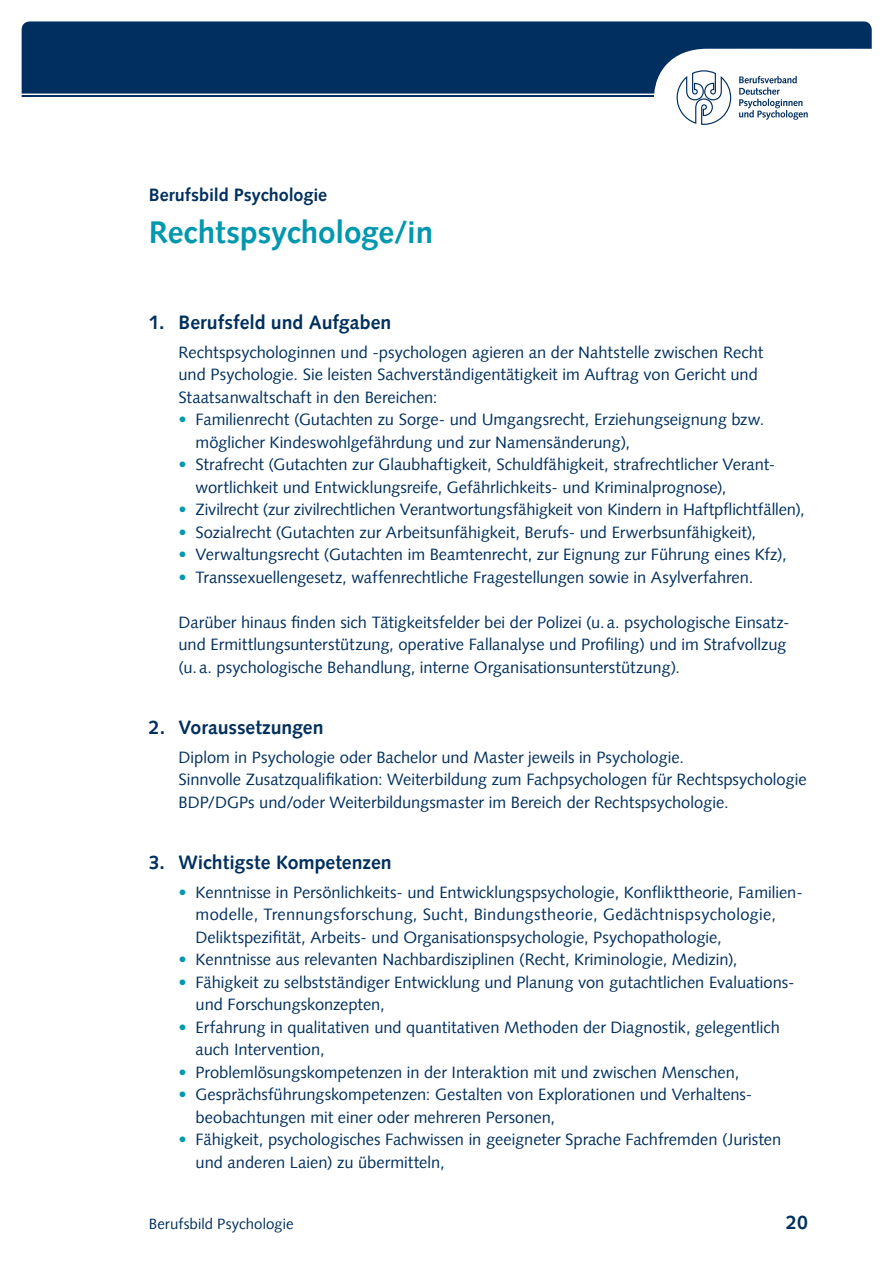
<style>
.page{position:relative;width:893px;height:1263px;background:#fff}
.page>*{position:absolute;margin:0;border:0;box-sizing:border-box;transform-origin:0 0}
.t1{font:700 31.5px "Syntax LT";letter-spacing:-.005em;color:#0098af}
.t2{font:700 19.5px "Syntax LT";color:#00305e}
.t3{font:700 18px "Syntax LT";letter-spacing:-.005em;color:#00305e}
.t4{font:16.5px/22.5px "Syntax LT";color:#00305e}
.t5{font:15px "Syntax LT";letter-spacing:.005em;color:#00305e}
.s1{color:#0098af}
</style>
<div class="page">
<svg style="left:22px;top:21px;width:850px;height:73px;fill:#002f60"></svg>
<hr style="left:22px;top:95px;width:632px;height:2px;background:#002f60">
<svg style="left:677px;top:70px;width:54px;height:55px"></svg>
<svg style="left:739px;top:76px;width:69px;height:44px"></svg>
<p class="t3" style="left:149px;top:184px;width:180px">Berufsbild Psychologie</p>
<h1 class="t1" style="left:149px;top:214px;width:286px">Rechtspsychologe/in</h1>
<p class="t2" style="left:149px;top:311px;width:244px">1. Berufsfeld und Aufgaben</p>
<p class="t4" style="left:179px;top:341px;width:586px">Rechtspsychologinnen und -psychologen agieren an der Nahtstelle zwischen Recht und Psychologie. Sie leisten Sachverständigentätigkeit im Auftrag von Gericht und<br>Staatsanwaltschaft in den Bereichen:</p>
<p class="t4" style="left:196px;top:408px;width:570px;text-indent:-17px"><span class="s1">•</span> Familienrecht (Gutachten zu Sorge- und Umgangsrecht, Erziehungseignung bzw. möglicher Kindeswohlgefährdung und zur Namensänderung),</p>
<p class="t4" style="left:196px;top:453px;width:581px;text-indent:-17px"><span class="s1">•</span> Strafrecht (Gutachten zur Glaubhaftigkeit, Schuldfähigkeit, strafrechtlicher Verant&shy;wortlichkeit und Entwicklungsreife, Gefährlichkeits- und Kriminalprognose),</p>
<p class="t4" style="left:179px;top:498px;width:627px"><span class="s1">•</span> Zivilrecht (zur zivilrechtlichen Verantwortungsfähigkeit von Kindern in Haftpflichtfällen),</p>
<p class="t4" style="left:179px;top:521px;width:579px"><span class="s1">•</span> Sozialrecht (Gutachten zur Arbeitsunfähigkeit, Berufs- und Erwerbsunfähigkeit),</p>
<p class="t4" style="left:179px;top:543px;width:609px"><span class="s1">•</span> Verwaltungsrecht (Gutachten im Beamtenrecht, zur Eignung zur Führung eines Kfz),</p>
<p class="t4" style="left:179px;top:566px;width:576px"><span class="s1">•</span> Transsexuellengesetz, waffenrechtliche Fragestellungen sowie in Asylverfahren.</p>
<p class="t4" style="left:179px;top:611px;width:612px">Darüber hinaus finden sich Tätigkeitsfelder bei der Polizei (u. a. psychologische Einsatz&shy;und Ermittlungsunterstützung, operative Fallanalyse und Profiling) und im Strafvollzug (u. a. psychologische Behandlung, interne Organisationsunterstützung).</p>
<p class="t2" style="left:149px;top:716px;width:176px">2. Voraussetzungen</p>
<p class="t4" style="left:179px;top:746px;width:630px">Diplom in Psychologie oder Bachelor und Master jeweils in Psychologie.<br>Sinnvolle Zusatzqualifikation: Weiterbildung zum Fachpsychologen für Rechtspsychologie<br>BDP/DGPs und/oder Weiterbildungsmaster im Bereich der Rechtspsychologie.</p>
<p class="t2" style="left:149px;top:851px;width:244px">3. Wichtigste Kompetenzen</p>
<p class="t4" style="left:196px;top:881px;width:606px;text-indent:-17px"><span class="s1">•</span> Kenntnisse in Persönlichkeits- und Entwicklungspsychologie, Konflikttheorie, Familien&shy;modelle, Trennungsforschung, Sucht, Bindungstheorie, Gedächtnispsychologie,<br>Deliktspezifität, Arbeits- und Organisationspsychologie, Psychopathologie,</p>
<p class="t4" style="left:179px;top:948px;width:560px"><span class="s1">•</span> Kenntnisse aus relevanten Nachbardisziplinen (Recht, Kriminologie, Medizin),</p>
<p class="t4" style="left:196px;top:971px;width:600px;text-indent:-17px"><span class="s1">•</span> Fähigkeit zu selbstständiger Entwicklung und Planung von gutachtlichen Evaluations&shy;und Forschungskonzepten,</p>
<p class="t4" style="left:196px;top:1016px;width:586px;text-indent:-17px"><span class="s1">•</span> Erfahrung in qualitativen und quantitativen Methoden der Diagnostik, gelegentlich auch Intervention,</p>
<p class="t4" style="left:179px;top:1061px;width:562px"><span class="s1">•</span> Problemlösungskompetenzen in der Interaktion mit und zwischen Menschen,</p>
<p class="t4" style="left:196px;top:1083px;width:556px;text-indent:-17px"><span class="s1">•</span> Gesprächsführungskompetenzen: Gestalten von Explorationen und Verhaltens&shy;beobachtungen mit einer oder mehreren Personen,</p>
<p class="t4" style="left:196px;top:1128px;width:587px;text-indent:-17px"><span class="s1">•</span> Fähigkeit, psychologisches Fachwissen in geeigneter Sprache Fachfremden (Juristen und anderen Laien) zu übermitteln,</p>
<p class="t5" style="left:149px;top:1215px;width:146px">Berufsbild Psychologie</p>
<p class="t2" style="left:786px;top:1211px;width:23px">20</p>
</div>
